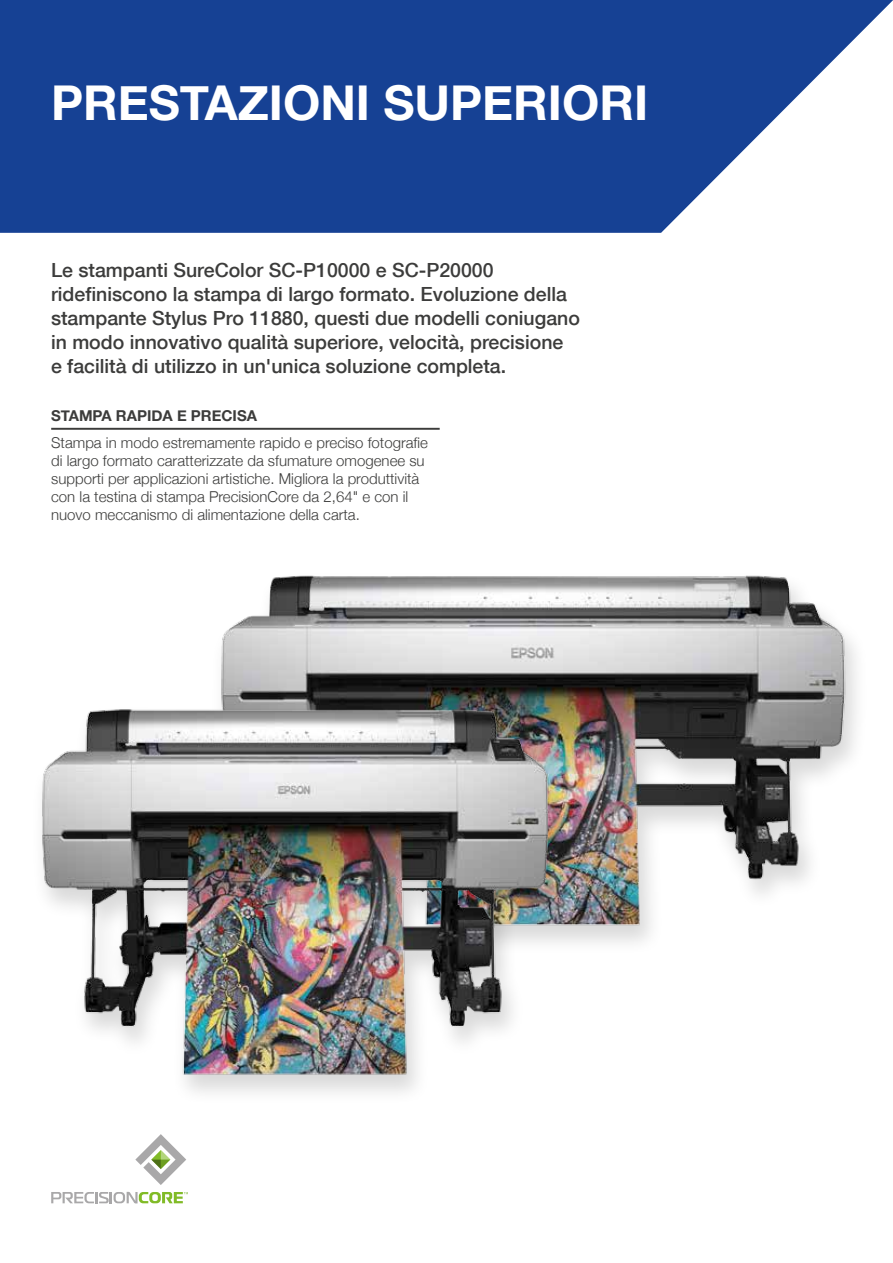
<style>
.page{position:relative;width:893px;height:1263px;background:#fff}
.page>*{position:absolute;margin:0;border:0;box-sizing:border-box;transform-origin:0 0}
.t1{font:700 48px "Helvetica Neue";color:#fff}
.t2{font:500 19.5px/24px "Helvetica Neue";color:#3c3c3b}
.t3{font:300 15px/18px "Helvetica Neue";color:#3c3c3b}
.t4{font:700 15px "Helvetica Neue";color:#3c3c3b}
</style>
<div class="page">
<img style="left:719px;top:575px;width:138px;height:319px">
<svg style="left:0;top:0;width:893px;height:233px;background:#3459a1"></svg>
<hr style="left:51px;top:428px;width:389px;height:2px;background:#3c3c3b">
<img style="left:42px;top:575px;width:677px;height:518px">
<svg style="left:51px;top:1192px;width:137px;height:11px"></svg>
<svg style="left:135px;top:1134px;width:51px;height:51px"></svg>
<h1 class="t1" style="left:51px;top:65px;width:599px">PRESTAZIONI SUPERIORI</h1>
<p class="t2" style="left:51px;top:257px;width:530px">Le stampanti SureColor SC-P10000 e SC-P20000 ridefiniscono la stampa di largo formato. Evoluzione della stampante Stylus Pro 11880, questi due modelli coniugano in modo innovativo qualità superiore, velocità, precisione<br>e facilità di utilizzo in un'unica soluzione completa.</p>
<p class="t4" style="left:51px;top:404px;width:207px">STAMPA RAPIDA E PRECISA</p>
<p class="t3" style="left:51px;top:433px;width:378px">Stampa in modo estremamente rapido e preciso fotografie di largo formato caratterizzate da sfumature omogenee su supporti per applicazioni artistiche. Migliora la produttività con la testina di stampa PrecisionCore da 2,64" e con il nuovo meccanismo di alimentazione della carta.</p>
</div>
